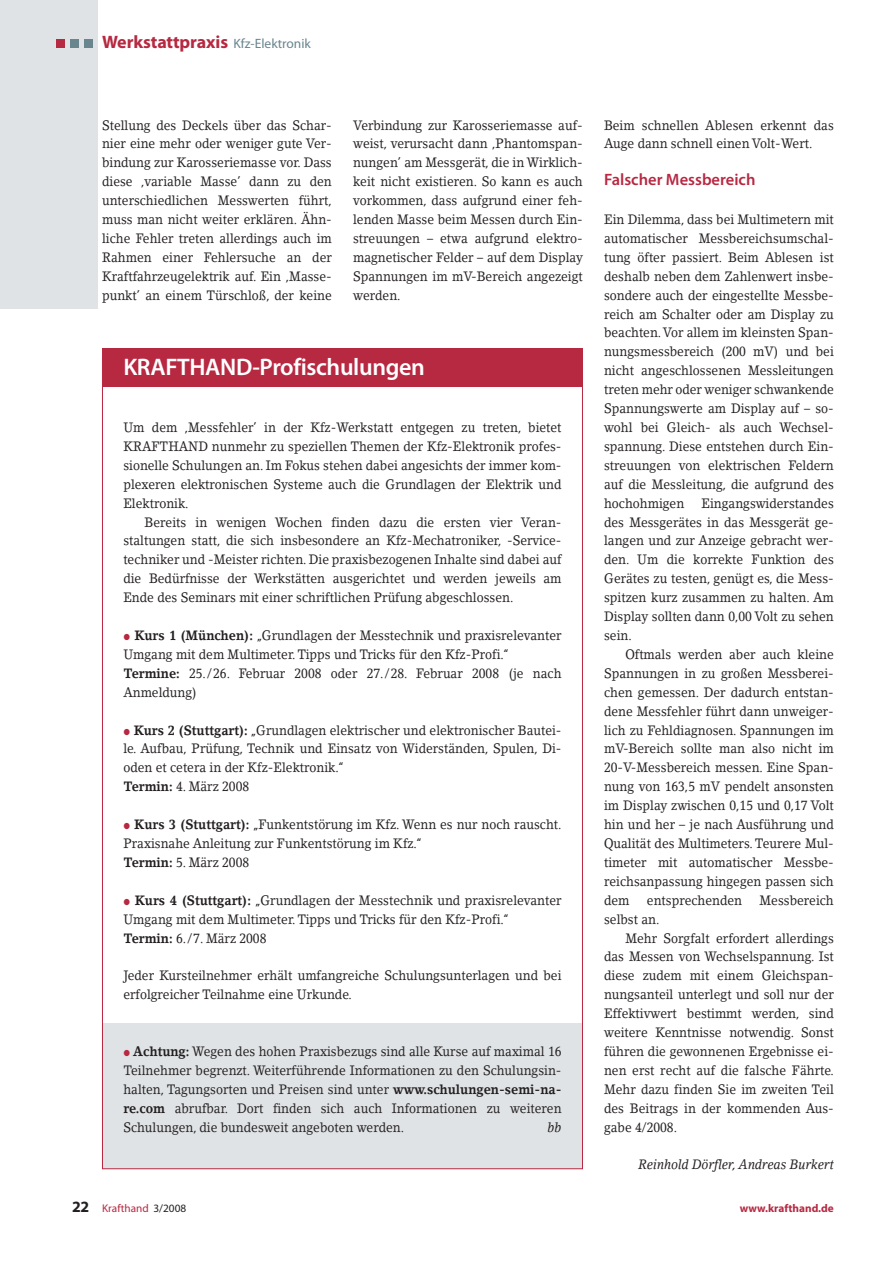
<style>
.page{position:relative;width:893px;height:1262px;background:#fff}
.page>*{position:absolute;margin:0;border:0;box-sizing:border-box;transform-origin:0 0}
.t1{font:600 24px "Myriad Pro";letter-spacing:-.015em;color:#fff}
.t2{font:700 18px "Myriad Pro";letter-spacing:-.005em;color:#b72841}
.t3{font:600 16.5px "Myriad Pro";color:#b72841}
.t4{font:13.5px/18.9px "Lino Letter";color:#231f20;text-align:justify;scale:.9 1}
.t5{font:italic 13.5px "Lino Letter";color:#231f20;scale:.9 1}
.t6{font:11.25px "Myriad Pro";color:#b72841}
.t7{font:700 11.25px "Myriad Pro";color:#b72841}
.s1{font-weight:400;font-size:13.5px;color:#69858e}
.s2{font-family:"European Pi Three";color:#b72841}
.s3{font-weight:700}
.s4{font-weight:700;font-size:15.75px;color:#231f20}
.s5{color:#231f20}
</style>
<div class="page">
<div style="left:102px;top:1023px;width:481px;height:146px;background:#dfe3e5"></div>
<div style="left:0;top:0;width:98px;height:308px;background:#dfe3e5"></div>
<div style="left:84px;top:39px;width:9px;height:9px;background:#69858e"></div>
<div style="left:70px;top:39px;width:9px;height:9px;background:#69858e"></div>
<div style="left:56px;top:39px;width:8px;height:9px;background:#b72841"></div>
<div style="left:102px;top:349px;width:481px;height:38px;background:#b72841"></div>
<h2 class="t2" style="left:102px;top:35px;width:210px">Werkstattpraxis <span class="s1">Kfz-Elektronik</span></h2>
<p class="t4" style="left:102px;top:116px;width:257px">Stellung des Deckels über das Schar&shy;nier eine mehr oder weniger gute Ver&shy;bindung zur Karosseriemasse vor. Dass diese ‚variable Masse’ dann zu den unterschiedlichen Messwerten führt, muss man nicht weiter erklären. Ähn&shy;liche Fehler treten allerdings auch im Rahmen einer Fehlersuche an der Kraftfahrzeugelektrik auf. Ein ‚Masse&shy;punkt’ an einem Türschloß, der keine</p>
<p class="t4" style="left:353px;top:116px;width:257px">Verbindung zur Karosseriemasse auf&shy;weist, verursacht dann ‚Phantomspan&shy;nungen’ am Messgerät, die in Wirklich&shy;keit nicht existieren. So kann es auch vorkommen, dass aufgrund einer feh&shy;lenden Masse beim Messen durch Ein&shy;streuungen – etwa aufgrund elektro&shy;magnetischer Felder – auf dem Display Spannungen im mV-Bereich angezeigt werden.</p>
<h1 class="t1" style="left:123px;top:358px;width:303px">KRAFTHAND-Profischulungen</h1>
<p class="t4" style="left:123px;top:419px;width:488px">Um dem ‚Messfehler’ in der Kfz-Werkstatt entgegen zu treten, bietet KRAFTHAND nunmehr zu speziellen Themen der Kfz-Elektronik profes&shy;sionelle Schulungen an. Im Fokus stehen dabei angesichts der immer kom&shy;plexeren elektronischen Systeme auch die Grundlagen der Elektrik und Elektronik.</p>
<p class="t4" style="left:123px;top:513px;width:488px;text-indent:21px">Bereits in wenigen Wochen finden dazu die ersten vier Veran&shy;staltungen statt, die sich insbesondere an Kfz-Mechatroniker, -Service&shy;techniker und -Meister richten. Die praxisbezogenen Inhalte sind dabei auf die Bedürfnisse der Werkstätten ausgerichtet und werden jeweils am Ende des Seminars mit einer schriftlichen Prüfung abgeschlossen.</p>
<p class="t4" style="left:123px;top:627px;width:488px;text-align:left"><span class="s2">-</span> <span class="s3">Kurs 1 (München):</span> „Grundlagen der Messtechnik und praxisrelevanter Umgang mit dem Multimeter. Tipps und Tricks für den Kfz-Profi.“ <span class="s3">Termine:</span> 25./26. Februar 2008 oder 27./28. Februar 2008 (je nach Anmeldung)</p>
<p class="t4" style="left:123px;top:721px;width:488px;text-align:left"><span class="s2">-</span> <span class="s3">Kurs 2 (Stuttgart):</span> „Grundlagen elektrischer und elektronischer Bautei&shy;le. Aufbau, Prüfung, Technik und Einsatz von Widerständen, Spulen, Di&shy;oden et cetera in der Kfz-Elektronik.“<br><span class="s3">Termin:</span> 4. März 2008</p>
<p class="t4" style="left:123px;top:816px;width:488px;text-align:left"><span class="s2">-</span> <span class="s3">Kurs 3 (Stuttgart):</span> „Funkentstörung im Kfz. Wenn es nur noch rauscht.<br>Praxisnahe Anleitung zur Funkentstörung im Kfz.“<br><span class="s3">Termin:</span> 5. März 2008</p>
<p class="t4" style="left:123px;top:891px;width:488px;text-align:left"><span class="s2">-</span> <span class="s3">Kurs 4 (Stuttgart):</span> „Grundlagen der Messtechnik und praxisrelevanter<br>Umgang mit dem Multimeter. Tipps und Tricks für den Kfz-Profi.“<br><span class="s3">Termin:</span> 6./7. März 2008</p>
<p class="t4" style="left:123px;top:967px;width:488px">Jeder Kursteilnehmer erhält umfangreiche Schulungsunterlagen und bei erfolgreicher Teilnahme eine Urkunde.</p>
<p class="t4" style="left:123px;top:1043px;width:488px"><span class="s2">-</span> <span class="s3">Achtung:</span> Wegen des hohen Praxisbezugs sind alle Kurse auf maximal 16<br>Teilnehmer begrenzt. Weiterführende Informationen zu den Schulungsin&shy;halten, Tagungsorten und Preisen sind unter <span class="s3">www.schulungen-semi-na&shy;re.com</span> abrufbar. Dort finden sich auch Informationen zu weiteren Schulungen, die bundesweit angeboten werden.</p>
<p class="t5" style="left:547px;top:1121px;width:17px">bb</p>
<p class="t4" style="left:604px;top:116px;width:257px">Beim schnellen Ablesen erkennt das<br>Auge dann schnell einen Volt-Wert.</p>
<p class="t3" style="left:604px;top:173px;width:153px">Falscher Messbereich</p>
<p class="t4" style="left:604px;top:211px;width:257px">Ein Dilemma, dass bei Multimetern mit automatischer Messbereichsumschal&shy;tung öfter passiert. Beim Ablesen ist deshalb neben dem Zahlenwert insbe&shy;sondere auch der eingestellte Messbe&shy;reich am Schalter oder am Display zu beachten.Vor allem im kleinsten Span&shy;nungsmessbereich (200 mV) und bei nicht angeschlossenen Messleitungen treten mehr oder weniger schwankende Spannungswerte am Display auf – so&shy;wohl bei Gleich- als auch Wechsel&shy;spannung. Diese entstehen durch Ein&shy;streuungen von elektrischen Feldern auf die Messleitung, die aufgrund des hochohmigen</p>
<p class="t4" style="left:604px;top:494px;width:257px;text-indent:97px">Eingangswiderstandes des Messgerätes in das Messgerät ge&shy;langen und zur Anzeige gebracht wer&shy;den. Um die korrekte Funktion des Gerätes zu testen, genügt es, die Mess&shy;spitzen kurz zusammen zu halten. Am Display sollten dann 0,00 Volt zu sehen sein.</p>
<p class="t4" style="left:604px;top:646px;width:257px;text-indent:21px">Oftmals werden aber auch kleine Spannungen in zu großen Messberei&shy;chen gemessen. Der dadurch entstan&shy;dene Messfehler führt dann unweiger&shy;lich zu Fehldiagnosen. Spannungen im mV-Bereich sollte man also nicht im 20-V-Messbereich messen. Eine Span&shy;nung von 163,5 mV pendelt ansonsten im Display zwischen 0,15 und 0,17 Volt hin und her – je nach Ausführung und Qualität des Multimeters. Teurere Mul&shy;timeter mit automatischer Messbe&shy;reichsanpassung hingegen passen sich dem</p>
<p class="t4" style="left:647px;top:891px;width:107px">entsprechenden</p>
<p class="t4" style="left:759px;top:891px;width:84px">Messbereich</p>
<p class="t4" style="left:604px;top:910px;width:63px">selbst an.</p>
<p class="t4" style="left:625px;top:929px;width:233px">Mehr Sorgfalt erfordert allerdings</p>
<p class="t4" style="left:604px;top:948px;width:257px">das Messen von Wechselspannung. Ist</p>
<p class="t4" style="left:604px;top:967px;width:257px">diese zudem mit einem Gleichspan-</p>
<p class="t4" style="left:604px;top:986px;width:257px">nungsanteil unterlegt und soll nur der</p>
<p class="t4" style="left:604px;top:1005px;width:257px">Effektivwert bestimmt werden, sind</p>
<p class="t4" style="left:604px;top:1024px;width:257px">weitere Kenntnisse notwendig. Sonst</p>
<p class="t4" style="left:604px;top:1043px;width:257px">führen die gewonnenen Ergebnisse ei-</p>
<p class="t4" style="left:604px;top:1061px;width:257px">nen erst recht auf die falsche Fährte.</p>
<p class="t4" style="left:604px;top:1080px;width:257px">Mehr dazu finden Sie im zweiten Teil</p>
<p class="t4" style="left:604px;top:1099px;width:257px">des Beitrags in der kommenden Aus-</p>
<p class="t4" style="left:604px;top:1118px;width:83px">gabe 4/2008.</p>
<p class="t5" style="left:638px;top:1159px;width:218px">Reinhold Dörfler, Andreas Burkert</p>
<p class="t6" style="left:72px;top:1204px;width:116px"><span class="s4">22</span> Krafthand <span class="s5">3/2008</span></p>
<p class="t7" style="left:739px;top:1204px;width:96px">www.krafthand.de</p>
</div>
